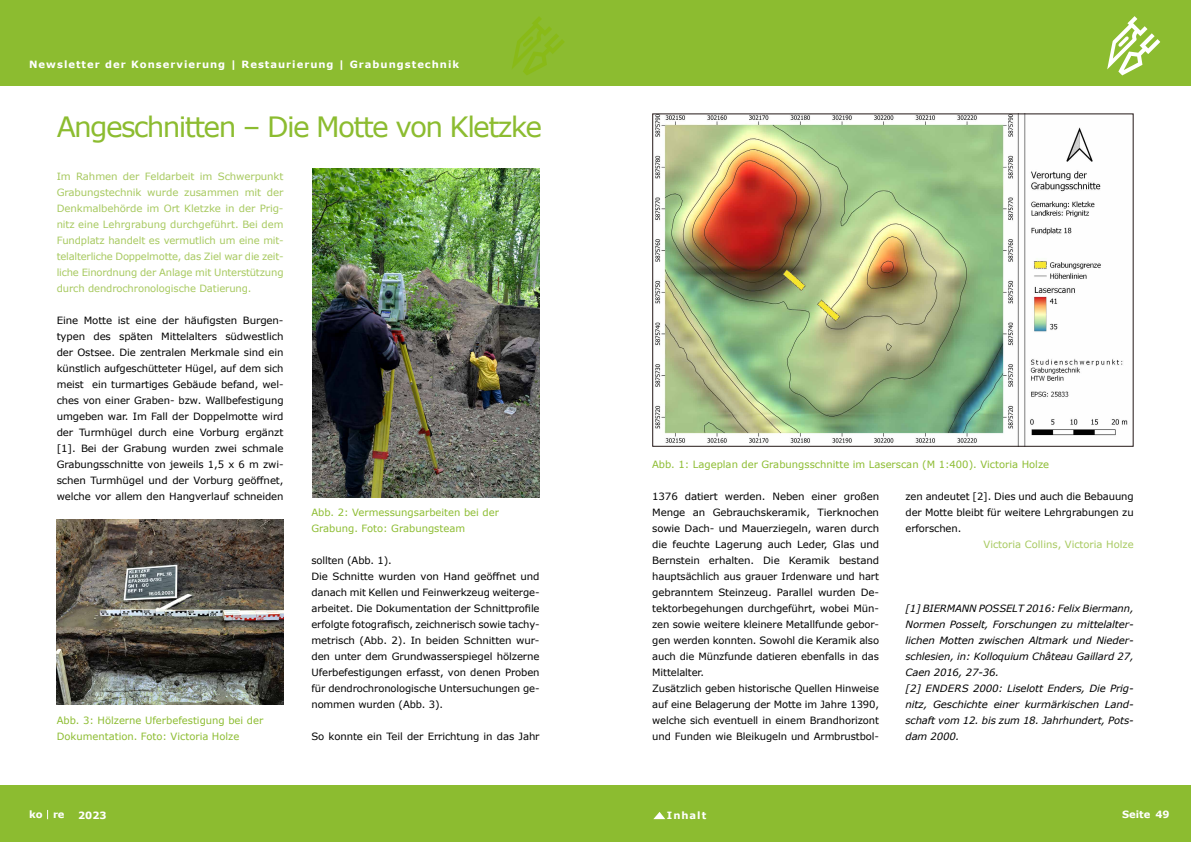
<style>
.page{position:relative;width:1191px;height:842px;background:#fff}
.page>*{position:absolute;margin:0;border:0;box-sizing:border-box;transform-origin:0 0}
.t1{font:28px "Verdana";letter-spacing:-.06em;color:#8cbc30}
.t2{font:10px/16px "Verdana";letter-spacing:-.01em;color:#000}
.t3{font:10px/16px "Verdana";letter-spacing:-.01em;color:#a7c95f;text-align:justify}
.t4{font:italic 10px/16px "Verdana";letter-spacing:-.01em;color:#000}
.t5{font:10px/16px "Verdana";color:#8cbc30}
.t6{font:700 10px "Verdana";letter-spacing:.1em;color:#fff}
</style>
<div class="page">
<div style="left:0;top:0;width:595px;height:85px;background:#8cbc30"></div>
<div style="left:0;top:785px;width:595px;height:57px;background:#8cbc30"></div>
<svg style="left:512px;top:16px;width:52px;height:59px"></svg>
<div style="left:595px;top:0;width:596px;height:85px;background:#8cbc30"></div>
<div style="left:595px;top:785px;width:596px;height:57px;background:#8cbc30"></div>
<svg style="left:1107px;top:16px;width:53px;height:59px"></svg>
<svg style="left:653px;top:812px;width:12px;height:7px"></svg>
<img style="left:312px;top:169px;width:227px;height:328px">
<img style="left:655px;top:115px;width:473px;height:330px">
<div style="left:652px;top:113px;width:481px;height:334px;border:1px solid #241817"></div>
<img style="left:57px;top:520px;width:226px;height:184px">
<p class="t6" style="left:29px;top:57px;width:431px">Newsletter der Konservierung | Restaurierung | Grabungstechnik</p>
<h1 class="t1" style="left:57px;top:107px;width:487px">Angeschnitten – Die Motte von Kletzke</h1>
<p class="t3" style="left:57px;top:168px;width:228px">Im Rahmen der Feldarbeit im Schwerpunkt Grabungstechnik wurde zusammen mit der Denkmalbehörde im Ort Kletzke in der Prig&shy;nitz eine Lehrgrabung durchgeführt. Bei dem Fundplatz handelt es vermutlich um eine mit&shy;telalterliche Doppelmotte, das Ziel war die zeit&shy;liche Einordnung der Anlage mit Unterstützung durch dendrochronologische Datierung.</p>
<p class="t2" style="left:57px;top:312px;width:228px;text-align:justify">Eine Motte ist eine der häufigsten Burgen&shy;typen des späten Mittelalters südwestlich der Ostsee. Die zentralen Merkmale sind ein künstlich aufgeschütteter Hügel, auf dem sich meist ein turmartiges Gebäude befand, wel&shy;ches von einer Graben- bzw. Wallbefestigung umgeben war. Im Fall der Doppelmotte wird der Turmhügel durch eine Vorburg ergänzt [1]. Bei der Grabung wurden zwei schmale Grabungsschnitte von jeweils 1,5 x 6 m zwi&shy;schen Turmhügel und der Vorburg geöffnet, welche vor allem den Hangverlauf schneiden</p>
<p class="t5" style="left:57px;top:712px;width:208px">Abb. 3: Hölzerne Uferbefestigung bei der<br>Dokumentation. Foto: Victoria Holze</p>
<p class="t5" style="left:311px;top:504px;width:189px">Abb. 2: Vermessungsarbeiten bei der<br>Grabung. Foto: Grabungsteam</p>
<p class="t2" style="left:311px;top:552px;width:230px">sollten (Abb. 1).<br>Die Schnitte wurden von Hand geöffnet und danach mit Kellen und Feinwerkzeug weiterge&shy;arbeitet. Die Dokumentation der Schnittprofile erfolgte fotografisch, zeichnerisch sowie tachy&shy;metrisch (Abb. 2). In beiden Schnitten wur&shy;den unter dem Grundwasserspiegel hölzerne Uferbefestigungen erfasst, von denen Proben für dendrochronologische Untersuchungen ge&shy;nommen wurden (Abb. 3).</p>
<p class="t2" style="left:311px;top:728px;width:230px">So konnte ein Teil der Errichtung in das Jahr</p>
<p class="t5" style="left:652px;top:456px;width:398px">Abb. 1: Lageplan der Grabungsschnitte im Laserscan (M 1:400). Victoria Holze</p>
<p class="t2" style="left:905px;top:488px;width:230px;text-align:justify">zen andeutet [2]. Dies und auch die Bebauung der Motte bleibt für weitere Lehrgrabungen zu erforschen.</p>
<p class="t2" style="left:652px;top:488px;width:228px">1376 datiert werden. Neben einer großen Menge an Gebrauchskeramik, Tierknochen sowie Dach- und Mauerziegeln, waren durch die feuchte Lagerung auch Leder, Glas und Bernstein erhalten. Die Keramik bestand hauptsächlich aus grauer Irdenware und hart gebranntem Steinzeug. Parallel wurden De&shy;tektorbegehungen durchgeführt, wobei Mün&shy;zen sowie weitere kleinere Metallfunde gebor&shy;gen werden konnten. Sowohl die Keramik also auch die Münzfunde datieren ebenfalls in das Mittelalter.<br>Zusätzlich geben historische Quellen Hinweise auf eine Belagerung der Motte im Jahre 1390, welche sich eventuell in einem Brandhorizont und Funden wie Bleikugeln und Armbrustbol-</p>
<p class="t3" style="left:983px;top:536px;width:152px">Victoria Collins, Victoria Holze</p>
<p class="t4" style="left:905px;top:600px;width:230px">[1] BIERMANN POSSELT 2016: Felix Biermann, Normen Posselt, Forschungen zu mittelalter&shy;lichen Motten zwischen Altmark und Nieder&shy;schlesien, in: Kolloquium Château Gaillard 27, Caen 2016, 27-36.<br>[2] ENDERS 2000: Liselott Enders, Die Prig&shy;nitz, Geschichte einer kurmärkischen Land&shy;schaft vom 12. bis zum 18. Jahrhundert, Pots&shy;dam 2000.</p>
<p class="t6" style="left:29px;top:807px;width:37px">ko re</p>
<p class="t6" style="left:78px;top:808px;width:30px">2023</p>
<p class="t6" style="left:667px;top:808px;width:41px">Inhalt</p>
<p class="t6" style="left:1122px;top:807px;width:49px">Seite 49</p>
</div>
